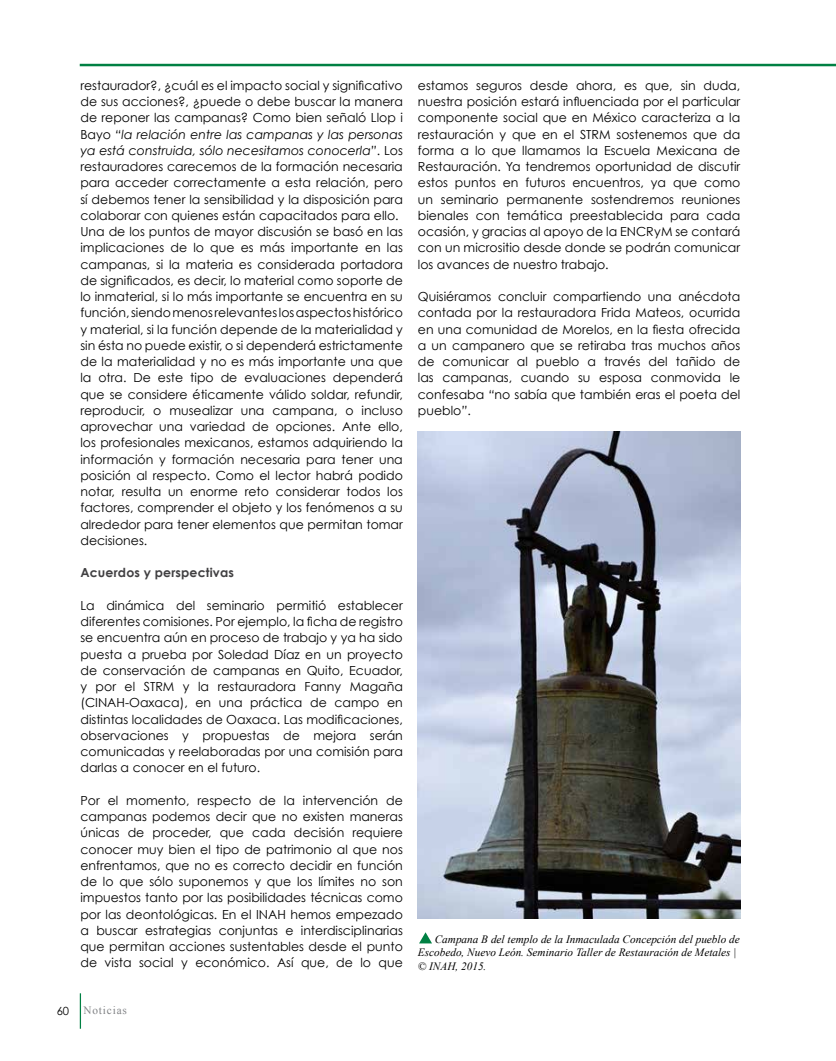
<style>
.page{position:relative;width:836px;height:1061px;background:#fff}
.page>*{position:absolute;margin:0;border:0;box-sizing:border-box;transform-origin:0 0}
.t1{font:12.5px/16.2px "Century Gothic";color:#000;text-align:justify}
.t2{font:700 12.5px "Century Gothic";letter-spacing:.01em;color:#414042}
.t3{font:italic 11.25px/13.5px "Times New Roman";color:#000}
.t4{font:11.25px "Times New Roman";letter-spacing:.075em;color:#808285}
.t5{font:11.25px "Century Gothic";color:#000}
.s1{font-style:italic}
</style>
<div class="page">
<hr style="left:80px;top:993px;width:1px;height:36px;background:#008043">
<hr style="left:80px;top:64px;width:756px;height:2px;background:#008043">
<img style="left:418px;top:431px;width:322px;height:488px">
<svg style="left:419px;top:932px;width:13px;height:11px"></svg>
<p class="t1" style="left:80px;top:77px;width:324px;text-align:left">restaurador?, ¿cuál es el impacto social y significativo de sus acciones?, ¿puede o debe buscar la manera de reponer las campanas? Como bien señaló Llop i Bayo <span class="s1">“la relación entre las campanas y las personas ya está construida, sólo necesitamos conocerla”</span>. Los restauradores carecemos de la formación necesaria para acceder correctamente a esta relación, pero sí debemos tener la sensibilidad y la disposición para colaborar con quienes están capacitados para ello.<br>Una de los puntos de mayor discusión se basó en las implicaciones de lo que es más importante en las campanas, si la materia es considerada portadora de significados, es decir, lo material como soporte de lo inmaterial, si lo más importante se encuentra en su función, siendo menos relevantes los aspectos histórico y material, si la función depende de la materialidad y sin ésta no puede existir, o si dependerá estrictamente de la materialidad y no es más importante una que la otra. De este tipo de evaluaciones dependerá que se considere éticamente válido soldar, refundir, reproducir, o musealizar una campana, o incluso aprovechar una variedad de opciones. Ante ello, los profesionales mexicanos, estamos adquiriendo la información y formación necesaria para tener una posición al respecto. Como el lector habrá podido notar, resulta un enorme reto considerar todos los factores, comprender el objeto y los fenómenos a su alrededor para tener elementos que permitan tomar decisiones.</p>
<p class="t2" style="left:80px;top:565px;width:155px">Acuerdos y perspectivas</p>
<p class="t1" style="left:80px;top:597px;width:324px">La dinámica del seminario permitió establecer diferentes comisiones. Por ejemplo, la ficha de registro se encuentra aún en proceso de trabajo y ya ha sido puesta a prueba por Soledad Díaz en un proyecto de conservación de campanas en Quito, Ecuador, y por el STRM y la restauradora Fanny Magaña (CINAH-Oaxaca), en una práctica de campo en distintas localidades de Oaxaca. Las modificaciones, observaciones y propuestas de mejora serán comunicadas y reelaboradas por una comisión para darlas a conocer en el futuro.</p>
<p class="t1" style="left:80px;top:792px;width:324px">Por el momento, respecto de la intervención de campanas podemos decir que no existen maneras únicas de proceder, que cada decisión requiere conocer muy bien el tipo de patrimonio al que nos enfrentamos, que no es correcto decidir en función de lo que sólo suponemos y que los límites no son impuestos tanto por las posibilidades técnicas como por las deontológicas. En el INAH hemos empezado a buscar estrategias conjuntas e interdisciplinarias que permitan acciones sustentables desde el punto de vista social y económico. Así que, de lo que</p>
<p class="t5" style="left:57px;top:1004px;width:14px">60</p>
<p class="t4" style="left:84px;top:1002px;width:45px">Noticias</p>
<p class="t1" style="left:418px;top:77px;width:324px">estamos seguros desde ahora, es que, sin duda, nuestra posición estará influenciada por el particular componente social que en México caracteriza a la restauración y que en el STRM sostenemos que da forma a lo que llamamos la Escuela Mexicana de Restauración. Ya tendremos oportunidad de discutir estos puntos en futuros encuentros, ya que como un seminario permanente sostendremos reuniones bienales con temática preestablecida para cada ocasión, y gracias al apoyo de la ENCRyM se contará con un micrositio desde donde se podrán comunicar los avances de nuestro trabajo.</p>
<p class="t1" style="left:418px;top:288px;width:324px">Quisiéramos concluir compartiendo una anécdota contada por la restauradora Frida Mateos, ocurrida en una comunidad de Morelos, en la fiesta ofrecida a un campanero que se retiraba tras muchos años de comunicar al pueblo a través del tañido de las campanas, cuando su esposa conmovida le confesaba <span class="s1">“</span>no sabía que también eras el poeta del pueblo<span class="s1">”</span>.</p>
<p class="t3" style="left:418px;top:932px;width:323px;text-indent:17px">Campana B del templo de la Inmaculada Concepción del pueblo de<br>Escobedo, Nuevo León. Seminario Taller de Restauración de Metales | © INAH, 2015.</p>
</div>
